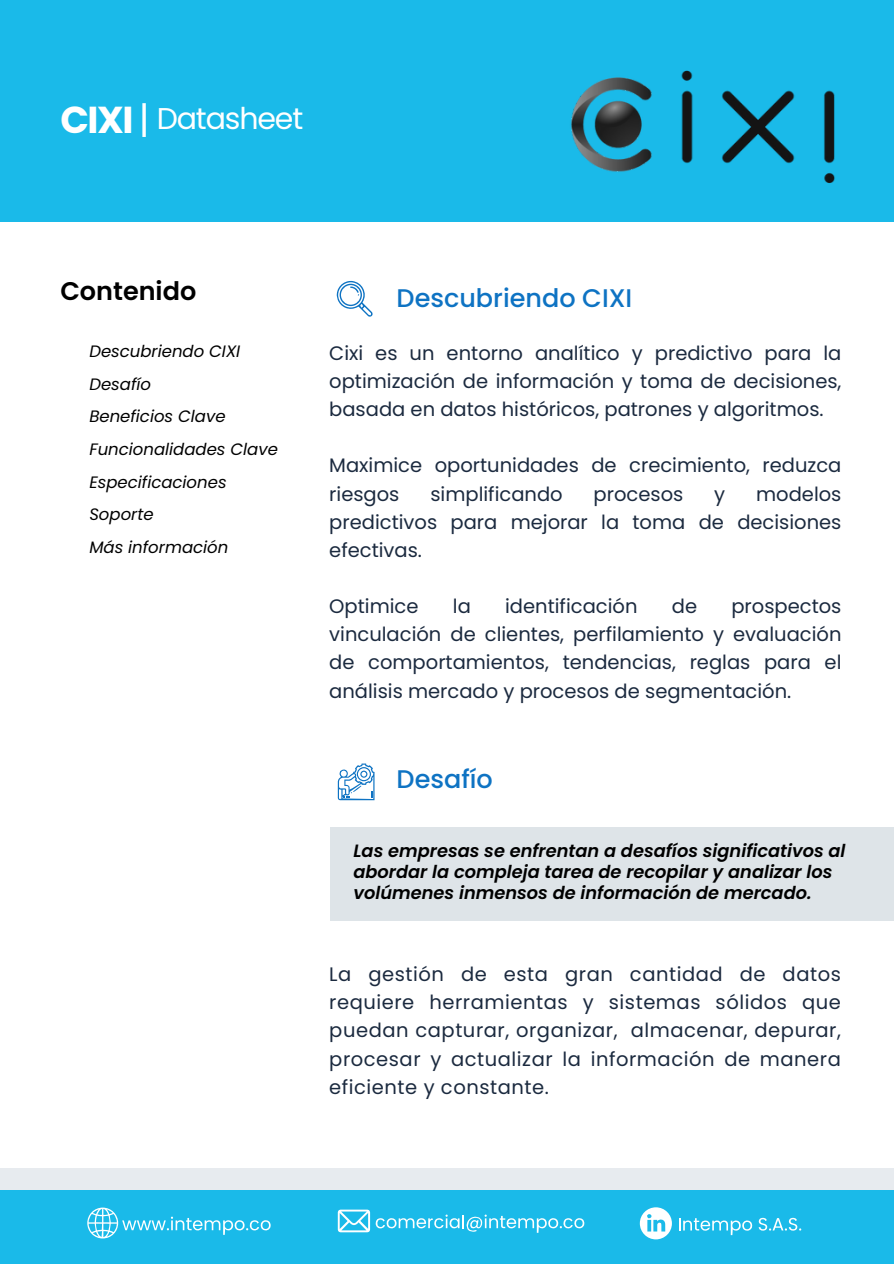
<style>
.page{position:relative;width:894px;height:1264px;background:#fff}
.page>*{position:absolute;margin:0;border:0;box-sizing:border-box;transform-origin:0 0}
.t1{font:700 37.5px "Poppins";color:#fff}
.t2{font:30px "Poppins";letter-spacing:-.04em;color:#fff}
.t3{font:500 25.5px "Poppins";color:#0e73c3}
.t4{font:600 25.5px "Poppins";color:#000}
.t5{font:19.5px/28.2px "Poppins";color:#1b2a3f;text-align:justify}
.t6{font:italic 600 17.85px/20.7px "Poppins";color:#000}
.t7{font:italic 16.5px/32.7px "Poppins";color:#000}
.s1{font-weight:400}
</style>
<div class="page">
<div style="left:0;top:1168px;width:893px;height:29px;background:#e7ebef"></div>
<div style="left:0;top:0;width:893px;height:221px;background:#1abae9"></div>
<img style="left:500px;top:70px;width:393px;height:152px">
<div style="left:0;top:1189px;width:893px;height:74px;background:#1abae9"></div>
<svg style="left:639px;top:1207px;width:32px;height:32px"></svg>
<svg style="left:679px;top:1218px;width:73px;height:17px"></svg>
<svg style="left:758px;top:1217px;width:43px;height:13px"></svg>
<svg style="left:87px;top:1207px;width:183px;height:31px"></svg>
<svg style="left:338px;top:1209px;width:246px;height:23px"></svg>
<svg style="left:337px;top:281px;width:35px;height:36px"></svg>
<svg style="left:338px;top:763px;width:36px;height:37px"></svg>
<div style="left:329px;top:827px;width:564px;height:93px;background:#dee4e8"></div>
<h3 class="t1" style="left:60px;top:94px;width:91px">CIXI <span class="s1">|</span></h3>
<p class="t2" style="left:157px;top:98px;width:148px">Datasheet</p>
<p class="t4" style="left:60px;top:273px;width:137px">Contenido</p>
<p class="t7" style="left:89px;top:335px;width:152px">Descubriendo CIXI<br>Desafío</p>
<h5 class="t7" style="left:89px;top:400px;width:190px">Beneficios Clave<br>Funcionalidades Clave<br>Especificaciones<br>Soporte</h5>
<h5 class="t7" style="left:89px;top:531px;width:140px">Más información</h5>
<h5 class="t3" style="left:396px;top:280px;width:237px">Descubriendo CIXI</h5>
<h1 class="t5" style="left:329px;top:339px;width:513px">Cixi es un entorno analítico y predictivo para la optimización de información y toma de decisiones, basada en datos históricos, patrones y algoritmos.</h1>
<h2 class="t5" style="left:329px;top:451px;width:513px">Maximice oportunidades de crecimiento, reduzca riesgos</h2>
<h2 class="t5" style="left:430px;top:479px;width:134px">simplificando</h2>
<h2 class="t5" style="left:593px;top:479px;width:91px">procesos</h2>
<h2 class="t5" style="left:714px;top:479px;width:12px">y</h2>
<h2 class="t5" style="left:329px;top:479px;width:513px;text-indent:427px">modelos predictivos para mejorar la toma de decisiones efectivas.</h2>
<p class="t5" style="left:329px;top:592px;width:91px">Optimice</p>
<p class="t5" style="left:452px;top:592px;width:19px">la</p>
<p class="t5" style="left:505px;top:592px;width:134px">identificación</p>
<p class="t5" style="left:671px;top:592px;width:27px">de</p>
<p class="t5" style="left:329px;top:592px;width:513px;text-indent:402px">prospectos vinculación de clientes, perfilamiento y evaluación de comportamientos, tendencias, reglas para el análisis mercado y procesos de segmentación.</p>
<h3 class="t3" style="left:396px;top:761px;width:98px">Desafío</h3>
<h4 class="t6" style="left:353px;top:840px;width:493px">Las empresas se enfrentan a desafíos significativos al abordar la compleja tarea de recopilar y analizar los volúmenes inmensos de información de mercado.</h4>
<h5 class="t5" style="left:329px;top:960px;width:513px">La gestión de esta gran cantidad de datos requiere herramientas y sistemas sólidos que puedan capturar, organizar, almacenar, depurar, procesar y actualizar la información de manera eficiente y constante.</h5>
</div>
